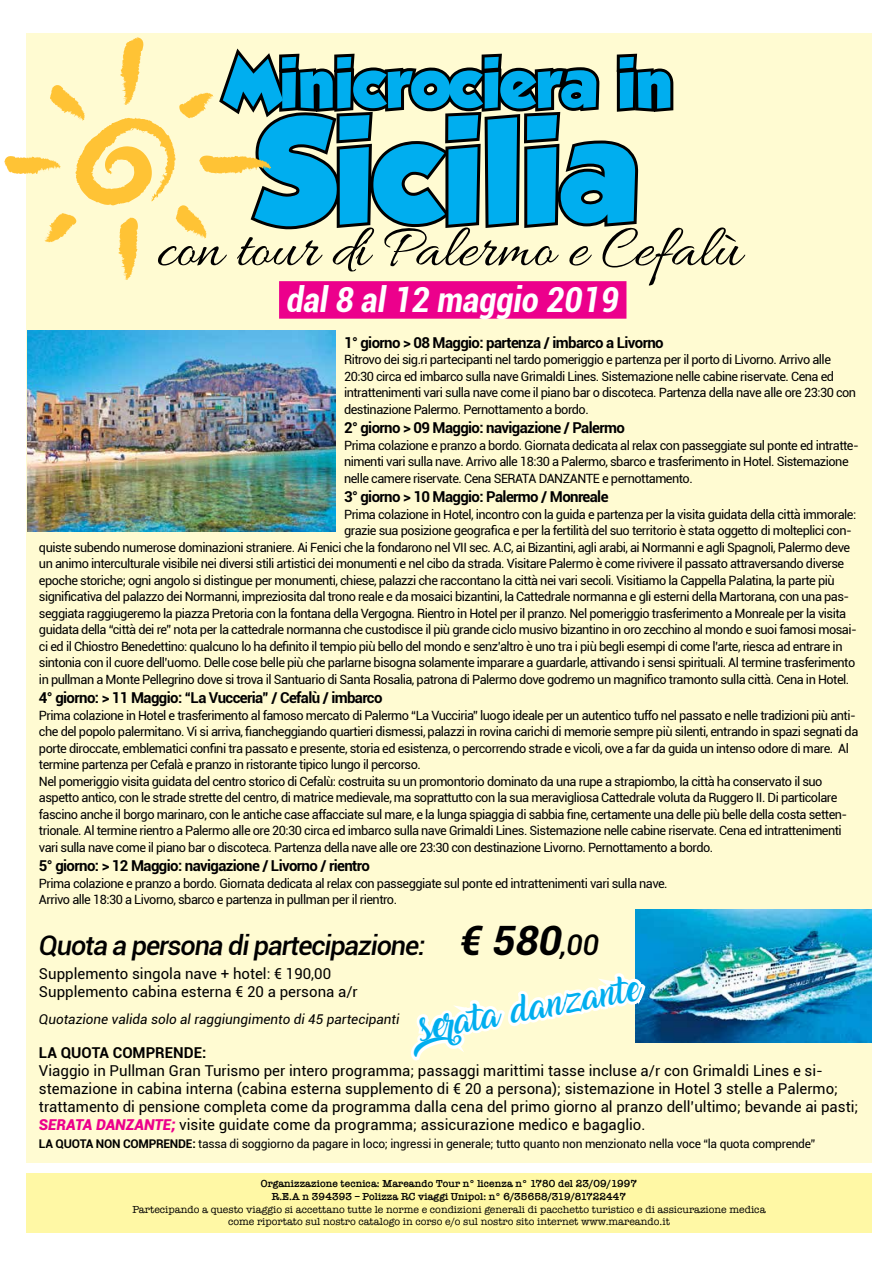
<style>
.page{position:relative;width:893px;height:1263px;background:#fff}
.page>*{position:absolute;margin:0;border:0;box-sizing:border-box;transform-origin:0 0}
.t1{font:130.5px "GROBOLD";color:#00aeef}
.t2{font:61.5px "Allura";color:#000}
.t3{font:61.5px "GROBOLD";color:#00aeef}
.t4{font:italic 700 condensed 34.5px "Roboto";color:#fff}
.t5{font:italic 500 27px "Roboto";letter-spacing:-.04em;color:#000}
.t6{font:24px "Amarillo";color:#00aeef}
.t7{font:15px/18px "Roboto";color:#000}
.t8{font:700 15px "Roboto";letter-spacing:-.04em;color:#000}
.t9{font:700 15px "Roboto";color:#000}
.t10{font:italic 13.5px "Roboto";color:#000}
.t11{font:12.75px/16.5px "Roboto";letter-spacing:-.04em;color:#000}
.t12{font:12px "Roboto";letter-spacing:-.02em;color:#000}
.t13{font:10.5px/12.6px "American Typewriter";color:#000;text-align:center}
.t14{font:600 10.5px/12.6px "American Typewriter";color:#000;text-align:center}
.s1{font-weight:700;font-size:40.5px}
.s2{font-size:28.5px}
.s3{font-weight:900;font-style:italic;color:#ec008c}
.s4{font-weight:700}
</style>
<div class="page">
<div style="left:26px;top:33px;width:846px;height:1130px;background:#fffbd2"></div>
<div style="left:279px;top:281px;width:347px;height:38px;background:#ec008c"></div>
<div style="left:26px;top:1173px;width:846px;height:59px;background:#fff8a5"></div>
<img style="left:649px;top:910px;width:223px;height:133px">
<img style="left:27px;top:331px;width:308px;height:200px">
<svg style="left:4px;top:37px;width:670px;height:243px"></svg>
<svg style="left:411px;top:909px;width:238px;height:152px"></svg>
<h2 class="t3" style="left:225px;top:47px;width:449px">Minicrociera in</h2>
<h1 class="t1" style="left:257px;top:94px;width:385px">Sicilia</h1>
<h2 class="t2" style="left:157px;top:215px;width:586px">con tour di Palermo e Cefalù</h2>
<h3 class="t4" style="left:287px;top:275px;width:334px">dal 8 al 12 maggio 2019</h3>
<p class="t8" style="left:344px;top:332px;width:321px">1° giorno &gt; 08 Maggio: partenza / imbarco a Livorno</p>
<p class="t11" style="left:344px;top:351px;width:514px">Ritrovo dei sig.ri partecipanti nel tardo pomeriggio e partenza per il porto di Livorno. Arrivo alle 20:30 circa ed imbarco sulla nave Grimaldi Lines. Sistemazione nelle cabine riservate. Cena ed intrattenimenti vari sulla nave come il piano bar o discoteca. Partenza della nave alle ore 23:30 con destinazione Palermo. Pernottamento a bordo.</p>
<p class="t8" style="left:344px;top:417px;width:282px">2° giorno &gt; 09 Maggio: navigazione / Palermo</p>
<p class="t11" style="left:344px;top:436px;width:516px">Prima colazione e pranzo a bordo. Giornata dedicata al relax con passeggiate sul ponte ed intratte&shy;nimenti vari sulla nave. Arrivo alle 18:30 a Palermo, sbarco e trasferimento in Hotel. Sistemazione nelle camere riservate. Cena SERATA DANZANTE e pernottamento.</p>
<p class="t8" style="left:344px;top:486px;width:266px">3° giorno &gt; 10 Maggio: Palermo / Monreale</p>
<p class="t11" style="left:344px;top:505px;width:514px">Prima colazione in Hotel, incontro con la guida e partenza per la visita guidata della città immorale:</p>
<p class="t11" style="left:344px;top:522px;width:509px">grazie sua posizione geografica e per la fertilità del suo territorio è stata oggetto di molteplici con-</p>
<p class="t11" style="left:39px;top:538px;width:813px">quiste subendo numerose dominazioni straniere. Ai Fenici che la fondarono nel VII sec. A.C, ai Bizantini, agli arabi, ai Normanni e agli Spagnoli, Palermo deve</p>
<p class="t11" style="left:39px;top:555px;width:807px">un animo interculturale visibile nei diversi stili artistici dei monumenti e nel cibo da strada. Visitare Palermo è come rivivere il passato attraversando diverse</p>
<p class="t11" style="left:39px;top:571px;width:797px">epoche storiche; ogni angolo si distingue per monumenti, chiese, palazzi che raccontano la città nei vari secoli. Visitiamo la Cappella Palatina, la parte più</p>
<p class="t11" style="left:39px;top:588px;width:812px">significativa del palazzo dei Normanni, impreziosita dal trono reale e da mosaici bizantini, la Cattedrale normanna e gli esterni della Martorana, con una pas-</p>
<p class="t11" style="left:39px;top:604px;width:809px">seggiata raggiugeremo la piazza Pretoria con la fontana della Vergogna. Rientro in Hotel per il pranzo. Nel pomeriggio trasferimento a Monreale per la visita</p>
<p class="t11" style="left:39px;top:621px;width:819px">guidata della “città dei re” nota per la cattedrale normanna che custodisce il più grande ciclo musivo bizantino in oro zecchino al mondo e suoi famosi mosai-</p>
<p class="t11" style="left:39px;top:637px;width:805px">ci ed il Chiostro Benedettino: qualcuno lo ha definito il tempio più bello del mondo e senz’altro è uno tra i più begli esempi di come l’arte, riesca ad entrare in</p>
<p class="t11" style="left:39px;top:654px;width:818px">sintonia con il cuore dell’uomo. Delle cose belle più che parlarne bisogna solamente imparare a guardarle, attivando i sensi spirituali. Al termine trasferimento</p>
<p class="t11" style="left:39px;top:670px;width:812px">in pullman a Monte Pellegrino dove si trova il Santuario di Santa Rosalia, patrona di Palermo dove godremo un magnifico tramonto sulla città. Cena in Hotel.</p>
<p class="t8" style="left:39px;top:687px;width:345px">4° giorno: &gt; 11 Maggio: “La Vucceria” / Cefalù / imbarco</p>
<p class="t11" style="left:39px;top:706px;width:821px">Prima colazione in Hotel e trasferimento al famoso mercato di Palermo “La Vucciria” luogo ideale per un autentico tuffo nel passato e nelle tradizioni più anti&shy;che del popolo palermitano. Vi si arriva, fiancheggiando quartieri dismessi, palazzi in rovina carichi di memorie sempre più silenti, entrando in spazi segnati da porte diroccate, emblematici confini tra passato e presente, storia ed esistenza, o percorrendo strade e vicoli, ove a far da guida un intenso odore di mare. Al termine partenza per Cefalà e pranzo in ristorante tipico lungo il percorso.<br>Nel pomeriggio visita guidata del centro storico di Cefalù: costruita su un promontorio dominato da una rupe a strapiombo, la città ha conservato il suo aspetto antico, con le strade strette del centro, di matrice medievale, ma soprattutto con la sua meravigliosa Cattedrale voluta da Ruggero II. Di particolare fascino anche il borgo marinaro, con le antiche case affacciate sul mare, e la lunga spiaggia di sabbia fine, certamente una delle più belle della costa setten&shy;trionale. Al termine rientro a Palermo alle ore 20:30 circa ed imbarco sulla nave Grimaldi Lines. Sistemazione nelle cabine riservate. Cena ed intrattenimenti vari sulla nave come il piano bar o discoteca. Partenza della nave alle ore 23:30 con destinazione Livorno. Pernottamento a bordo.</p>
<p class="t8" style="left:39px;top:855px;width:332px">5° giorno: &gt; 12 Maggio: navigazione / Livorno / rientro</p>
<p class="t11" style="left:39px;top:874px;width:630px">Prima colazione e pranzo a bordo. Giornata dedicata al relax con passeggiate sul ponte ed intrattenimenti vari sulla nave.<br>Arrivo alle 18:30 a Livorno, sbarco e partenza in pullman per il rientro.</p>
<h3 class="t5" style="left:39px;top:926px;width:561px">Quota a persona di partecipazione: <span class="s1">€ 580</span><span class="s2">,00</span></h3>
<p class="t7" style="left:39px;top:964px;width:320px">Supplemento singola nave + hotel: € 190,00<br>Supplemento cabina esterna € 20 a persona a/r</p>
<p class="t10" style="left:39px;top:1010px;width:362px">Quotazione valida solo al raggiungimento di 45 partecipanti</p>
<p class="t9" style="left:39px;top:1042px;width:169px">LA QUOTA COMPRENDE:</p>
<p class="t7" style="left:39px;top:1061px;width:821px">Viaggio in Pullman Gran Turismo per intero programma; passaggi marittimi tasse incluse a/r con Grimaldi Lines e si&shy;stemazione in cabina interna (cabina esterna supplemento di € 20 a persona); sistemazione in Hotel 3 stelle a Palermo; trattamento di pensione completa come da programma dalla cena del primo giorno al pranzo dell’ultimo; bevande ai pasti; <span class="s3">SERATA DANZANTE;</span> visite guidate come da programma; assicurazione medico e bagaglio.</p>
<p class="t12" style="left:39px;top:1136px;width:778px"><span class="s4">LA QUOTA NON COMPRENDE:</span> tassa di soggiorno da pagare in loco; ingressi in generale; tutto quanto non menzionato nella voce “la quota comprende”</p>
<p class="t14" style="left:261px;top:1177px;width:378px">Organizzazione tecnica: Mareando Tour n° licenza n° 1780 del 23/09/1997<br>R.E.A n 394393 – Polizza RC viaggi Unipol: n° 6/35658/319/81722447</p>
<p class="t13" style="left:132px;top:1202px;width:635px">Partecipando a questo viaggio si accettano tutte le norme e condizioni generali di pacchetto turistico e di assicurazione medica come riportato sul nostro catalogo in corso e/o sul nostro sito internet www.mareando.it</p>
<h3 class="t6" style="left:420px;top:1019px;width:223px;rotate:-11deg">serata danzante</h3>
</div>
